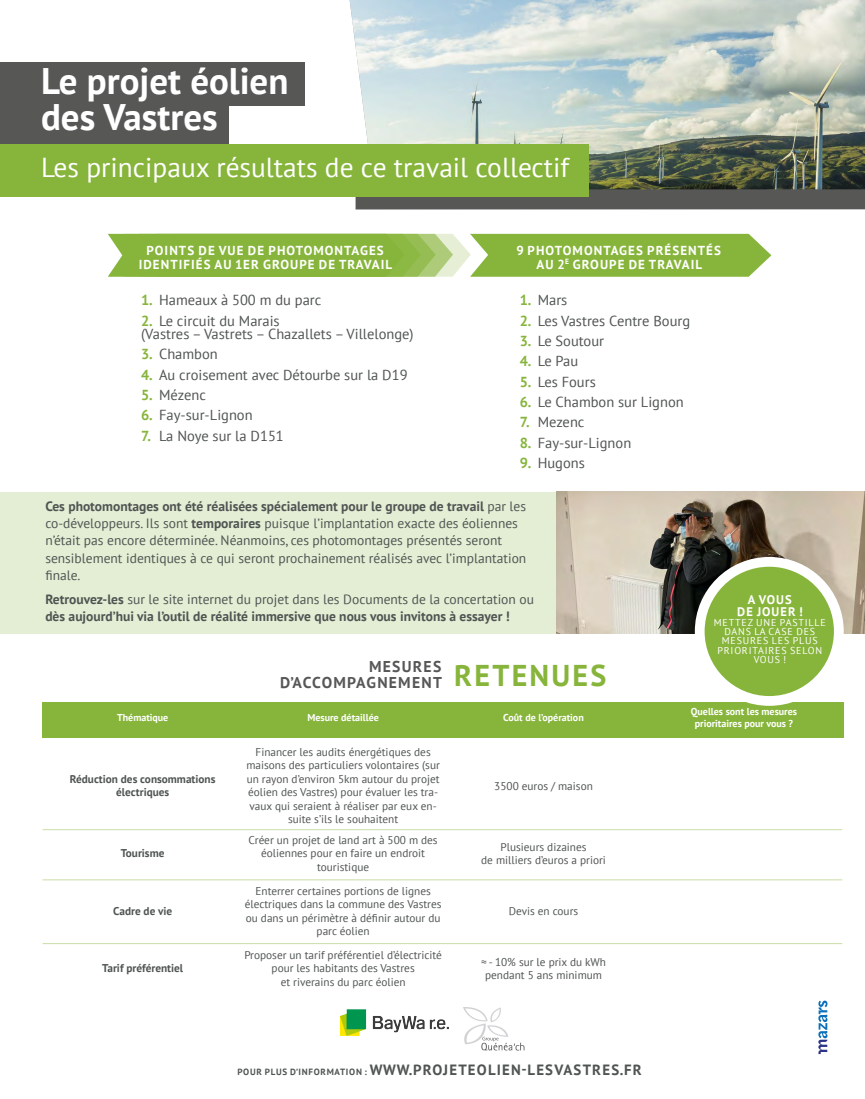
<style>
.page{position:relative;width:865px;height:1099px;background:#fff}
.page>*{position:absolute;margin:0;border:0;box-sizing:border-box;transform-origin:0 0}
.t1{font:700 36.9px/36.9px "PT Sans";color:#fff}
.t2{font:700 30px "PT Sans";letter-spacing:.075em;color:#87b53b}
.t3{font:27.4px "PT Sans";color:#fff}
.t4{font:700 15.65px/15.7px "PT Sans";letter-spacing:.08em;color:#575756;text-align:right}
.t5{font:700 14.85px "PT Sans";letter-spacing:.08em;color:#4f5453}
.t6{font:14.5px/13.2px "PT Sans";color:#4f5453}
.t7{font:13.5px/17.2px "PT Sans";color:#4f5453}
.t8{font:700 13.5px/17.2px "PT Sans";color:#4f5453}
.t9{font:700 13px/13.2px "PT Sans";letter-spacing:.08em;color:#fff;text-align:center}
.t10{font:700 12.5px/12.5px "PT Sans";letter-spacing:.08em;color:#fff;text-align:center}
.t11{font:11.25px/13.5px "PT Sans";color:#4f5453;text-align:center}
.t12{font:700 11.25px/13.5px "PT Sans";color:#4f5453;text-align:center}
.t13{font:700 10px/12px "PT Sans";color:#fff;text-align:center}
.t14{font:10px/9.5px "PT Sans";letter-spacing:.08em;color:#fff;text-align:center}
.s1{font-weight:700;color:#87b53b}
.s2{font-weight:700}
.s3{font-weight:400}
.s4{font-size:9.05px}
</style>
<div class="page">
<div style="left:43px;top:702px;width:801px;height:35px;background:#87b53b"></div>
<div style="left:0;top:491px;width:771px;height:142px;background:#e4eed4"></div>
<img style="left:349px;top:0;width:516px;height:234px">
<div style="left:362px;top:197px;width:503px;height:289px;background:#fff"></div>
<img style="left:340px;top:1009px;width:108px;height:26px">
<img style="left:464px;top:1007px;width:60px;height:44px">
<svg style="left:818px;top:1000px;width:9px;height:54px"></svg>
<svg style="left:335px;top:179px;width:530px;height:40px"></svg>
<div style="left:0;top:62px;width:305px;height:44px;background:#575756"></div>
<div style="left:0;top:100px;width:229px;height:44px;background:#575756"></div>
<div style="left:0;top:144px;width:588px;height:52px;background:#87b53b"></div>
<svg style="left:108px;top:234px;width:663px;height:43px;background:#91bb4c"></svg>
<img style="left:556px;top:491px;width:309px;height:142px">
<hr style="left:43px;top:829px;width:799px;height:1px;background:#c9dea7">
<hr style="left:43px;top:879px;width:799px;height:1px;background:#c9dea7">
<hr style="left:43px;top:943px;width:799px;height:1px;background:#c9dea7">
<div style="left:694px;top:557px;width:149px;height:148px;background:#fff;border-radius:50%"></div>
<div style="left:704px;top:566px;width:130px;height:130px;background:#87b53b;border-radius:50%"></div>
<h1 class="t1" style="left:41px;top:61px;width:249px">Le projet éolien des Vastres</h1>
<h3 class="t3" style="left:41px;top:150px;width:530px">Les principaux résultats de ce travail collectif</h3>
<p class="t9" style="left:139px;top:244px;width:255px">POINTS DE VUE DE PHOTOMONTAGES<br>IDENTIFIÉS AU 1ER GROUPE DE TRAVAIL</p>
<p class="t9" style="left:516px;top:244px;width:206px">9 PHOTOMONTAGES PRÉSENTÉS<br>AU 2<sup>E</sup> GROUPE DE TRAVAIL</p>
<p class="t6" style="left:141px;top:293px;width:182px"><span class="s1">1.</span> Hameaux à 500 m du parc</p>
<p class="t6" style="left:141px;top:313px;width:274px"><span class="s1">2.</span> Le circuit du Marais<br>(Vastres – Vastrets – Chazallets – Villelonge)</p>
<p class="t6" style="left:141px;top:347px;width:78px"><span class="s1">3.</span> Chambon</p>
<p class="t6" style="left:141px;top:367px;width:268px"><span class="s1">4.</span> Au croisement avec Détourbe sur la D19</p>
<p class="t6" style="left:141px;top:388px;width:66px"><span class="s1">5.</span> Mézenc</p>
<p class="t6" style="left:141px;top:408px;width:113px"><span class="s1">6.</span> Fay-sur-Lignon</p>
<p class="t6" style="left:141px;top:428px;width:144px"><span class="s1">7.</span> La Noye sur la D151</p>
<p class="t6" style="left:519px;top:293px;width:49px"><span class="s1">1.</span> Mars</p>
<p class="t6" style="left:519px;top:313px;width:172px"><span class="s1">2.</span> Les Vastres Centre Bourg</p>
<p class="t6" style="left:519px;top:334px;width:86px"><span class="s1">3.</span> Le Soutour</p>
<p class="t6" style="left:519px;top:354px;width:60px"><span class="s1">4.</span> Le Pau</p>
<p class="t6" style="left:519px;top:374px;width:78px"><span class="s1">5.</span> Les Fours</p>
<p class="t6" style="left:519px;top:395px;width:165px"><span class="s1">6.</span> Le Chambon sur Lignon</p>
<p class="t6" style="left:519px;top:415px;width:66px"><span class="s1">7.</span> Mezenc</p>
<p class="t6" style="left:519px;top:435px;width:113px"><span class="s1">8.</span> Fay-sur-Lignon</p>
<p class="t6" style="left:519px;top:456px;width:67px"><span class="s1">9.</span> Hugons</p>
<p class="t7" style="left:45px;top:497px;width:482px"><span class="s2">Ces photomontages ont été réalisées spécialement pour le groupe de travail</span> par les co-développeurs. Ils sont <span class="s2">temporaires</span> puisque l’implantation exacte des éoliennes n’était pas encore déterminée. Néanmoins, ces photomontages présentés seront sensiblement identiques à ce qui seront prochainement réalisés avec l’implantation finale.</p>
<p class="t8" style="left:45px;top:590px;width:490px">Retrouvez-les <span class="s3">sur le site internet du projet dans les Documents de la concertation ou </span>dès aujourd’hui via l’outil de réalité immersive que nous vous invitons à essayer !</p>
<p class="t10" style="left:737px;top:592px;width:67px">A VOUS<br>DE JOUER !</p>
<p class="t14" style="left:713px;top:617px;width:113px">METTEZ UNE PASTILLE<br>DANS LA CASE DES<br>MESURES LES PLUS<br>PRIORITAIRES SELON<br>VOUS !</p>
<h3 class="t4" style="left:280px;top:658px;width:163px">MESURES<br>D’ACCOMPAGNEMENT</h3>
<h2 class="t2" style="left:454px;top:655px;width:154px">RETENUES</h2>
<p class="t13" style="left:117px;top:711px;width:53px">Thématique</p>
<p class="t13" style="left:307px;top:711px;width:73px">Mesure détaillée</p>
<p class="t13" style="left:503px;top:711px;width:82px">Coût de l’opération</p>
<p class="t13" style="left:690px;top:705px;width:108px">Quelles sont les mesures prioritaires pour vous ?</p>
<p class="t12" style="left:70px;top:771px;width:147px">Réduction des consommations électriques</p>
<p class="t12" style="left:121px;top:846px;width:45px">Tourisme</p>
<p class="t12" style="left:113px;top:903px;width:60px">Cadre de vie</p>
<p class="t12" style="left:102px;top:961px;width:82px">Tarif préférentiel</p>
<p class="t11" style="left:246px;top:744px;width:195px">Financer les audits énergétiques des maisons des particuliers volontaires (sur un rayon d’environ 5km autour du projet éolien des Vastres) pour évaluer les tra&shy;vaux qui seraient à réaliser par eux en&shy;suite s’ils le souhaitent</p>
<p class="t11" style="left:494px;top:778px;width:100px">3500 euros / maison</p>
<p class="t11" style="left:249px;top:832px;width:190px">Créer un projet de land art à 500 m des éoliennes pour en faire un endroit touristique</p>
<p class="t11" style="left:481px;top:839px;width:126px">Plusieurs dizaines<br>de milliers d’euros a priori</p>
<p class="t11" style="left:245px;top:883px;width:198px">Enterrer certaines portions de lignes électriques dans la commune des Vastres ou dans un périmètre à définir autour du parc éolien</p>
<p class="t11" style="left:509px;top:903px;width:71px">Devis en cours</p>
<p class="t11" style="left:244px;top:947px;width:199px">Proposer un tarif préférentiel d’électricité pour les habitants des Vastres<br>et riverains du parc éolien</p>
<p class="t11" style="left:481px;top:954px;width:126px">≈ - 10% sur le prix du kWh pendant 5 ans minimum</p>
<h3 class="t5" style="left:237px;top:1059px;width:406px"><span class="s4">POUR PLUS D’INFORMATION :</span> WWW.PROJETEOLIEN-LESVASTRES.FR</h3>
</div>
